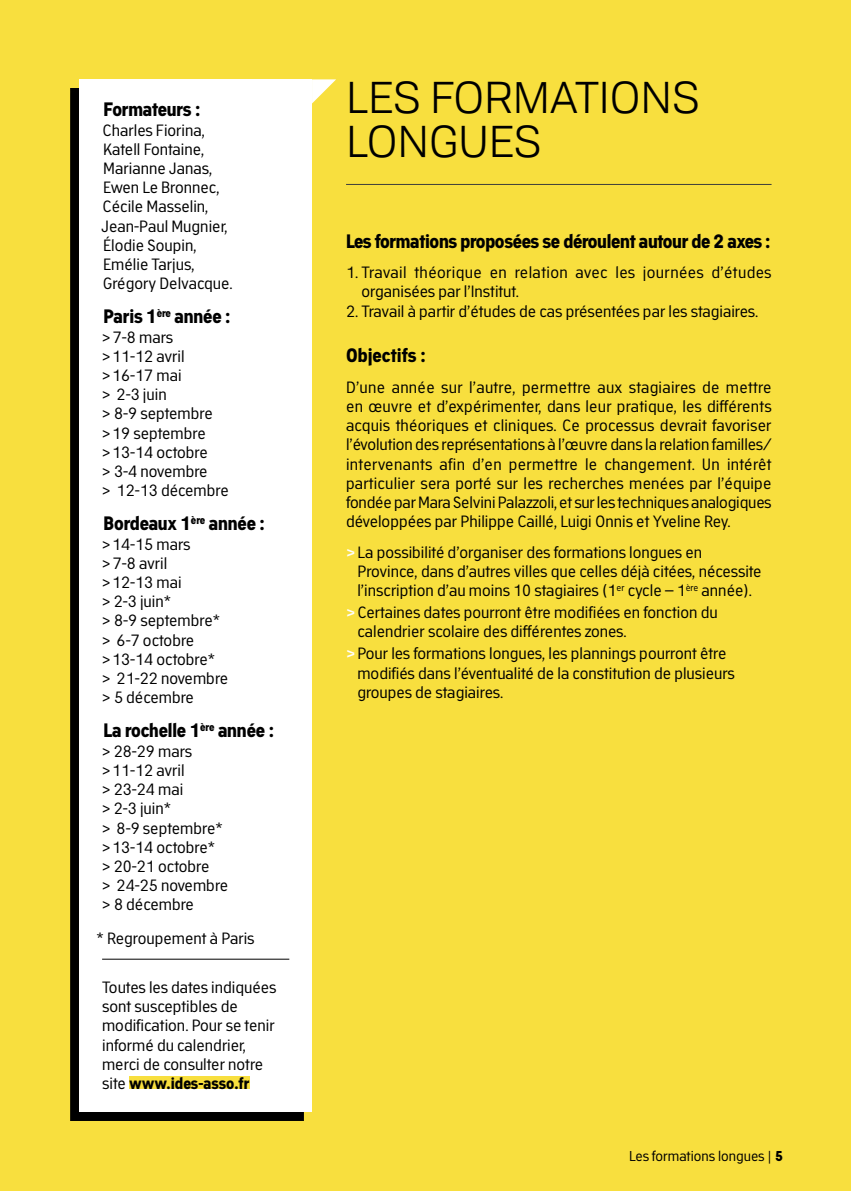
<style>
.page{position:relative;width:851px;height:1191px;background:#fff}
.page>*{position:absolute;margin:0;border:0;box-sizing:border-box;transform-origin:0 0}
.t1{font:44px/44px "Tofino";color:#000}
.t2{font:700 19px "Academy Sans";letter-spacing:-.02em;color:#000}
.t3{font:700 19px "Academy Sans";color:#000}
.t4{font:16px/19.2px "Academy Sans";color:#000}
.t5{font:16px/19.2px "Academy Sans";letter-spacing:.025em;color:#000}
.t6{font:14px "Academy Sans";color:#000}
.s1{font-weight:700}
.s2{font-weight:600;color:#fff}
</style>
<div class="page">
<div style="left:0;top:0;width:850px;height:1191px;background:#f8df3e"></div>
<svg style="left:312px;top:79px;width:24px;height:24px"></svg>
<div style="left:71px;top:88px;width:233px;height:1032px;background:#000"></div>
<div style="left:79px;top:79px;width:233px;height:1032px;background:#fff"></div>
<div style="left:129px;top:1077px;width:120px;height:12px;background:#f8df3e"></div>
<hr style="left:102px;top:958px;width:187px;height:1px;background:#000">
<hr style="left:346px;top:184px;width:425px;height:1px;background:#3c3c3b">
<p class="t2" style="left:103px;top:99px;width:98px">Formateurs :</p>
<p class="t4" style="left:102px;top:120px;width:133px">Charles Fiorina,<br>Katell Fontaine,<br>Marianne Janas,<br>Ewen Le Bronnec,<br>Cécile Masselin,<br>Jean-Paul Mugnier,<br>Élodie Soupin,<br>Emélie Tarjus,<br>Grégory Delvacque.</p>
<p class="t2" style="left:103px;top:306px;width:129px">Paris 1<sup>ère</sup> année :</p>
<p class="t4" style="left:102px;top:327px;width:128px">&gt;7-8 mars<br>&gt;11-12 avril &gt;16-17 mai<br>&gt; 2-3 juin<br>&gt; 8-9 septembre &gt;19 septembre &gt;13-14 octobre<br>&gt; 3-4 novembre<br>&gt; 12-13 décembre</p>
<p class="t2" style="left:103px;top:513px;width:163px">Bordeaux 1<sup>ère</sup> année :</p>
<p class="t4" style="left:102px;top:534px;width:128px">&gt;14-15 mars &gt;7-8 avril<br>&gt;12-13 mai<br>&gt; 2-3 juin*<br>&gt; 8-9 septembre* &gt; 6-7 octobre &gt;13-14 octobre*<br>&gt; 21-22 novembre &gt; 5 décembre</p>
<p class="t2" style="left:103px;top:720px;width:172px">La rochelle 1<sup>ère</sup> année :</p>
<p class="t4" style="left:102px;top:741px;width:128px">&gt; 28-29 mars &gt;11-12 avril<br>&gt; 23-24 mai<br>&gt; 2-3 juin*<br>&gt; 8-9 septembre* &gt;13-14 octobre*<br>&gt; 20-21 octobre<br>&gt; 24-25 novembre &gt; 8 décembre</p>
<p class="t4" style="left:96px;top:928px;width:159px">* Regroupement à Paris</p>
<p class="t4" style="left:102px;top:977px;width:176px">Toutes les dates indiquées sont susceptibles de modification. Pour se tenir informé du calendrier, merci de consulter notre site <span class="s1">www.ides-asso.fr</span></p>
<h1 class="t1" style="left:346px;top:72px;width:355px">LES FORMATIONS<br>LONGUES</h1>
<p class="t2" style="left:346px;top:230px;width:426px">Les formations proposées se déroulent autour de 2 axes :</p>
<p class="t5" style="left:361px;top:263px;width:411px;text-indent:-15px">1. Travail théorique en relation avec les journées d’études organisées par l’Institut.</p>
<p class="t4" style="left:346px;top:301px;width:414px">2. Travail à partir d’études de cas présentées par les stagiaires.</p>
<p class="t3" style="left:346px;top:344px;width:81px">Objectifs :</p>
<p class="t4" style="left:346px;top:377px;width:427px;text-align:justify">D’une année sur l’autre, permettre aux stagiaires de mettre en œuvre et d’expérimenter, dans leur pratique, les différents acquis théoriques et cliniques. Ce processus devrait favoriser l’évolution des représentations à l’œuvre dans la relation familles/ intervenants afin d’en permettre le changement. Un intérêt particulier sera porté sur les recherches menées par l’équipe fondée par Mara Selvini Palazzoli, et sur les techniques analogiques développées par Philippe Caillé, Luigi Onnis et Yveline Rey.</p>
<p class="t4" style="left:357px;top:542px;width:406px;text-indent:-11px"><span class="s2">&gt;</span>La possibilité d’organiser des formations longues en<br>Province, dans d’autres villes que celles déjà citées, nécessite l’inscription d’au moins 10 stagiaires (1<sup>er</sup> cycle – 1<sup>ère</sup> année).</p>
<p class="t4" style="left:357px;top:603px;width:362px;text-indent:-11px"><span class="s2">&gt;</span>Certaines dates pourront être modifiées en fonction du calendrier scolaire des différentes zones.</p>
<p class="t4" style="left:357px;top:644px;width:379px;text-indent:-11px"><span class="s2">&gt;</span>Pour les formations longues, les plannings pourront être modifiés dans l’éventualité de la constitution de plusieurs groupes de stagiaires.</p>
<p class="t6" style="left:629px;top:1148px;width:155px">Les formations longues | <span class="s1">5</span></p>
</div>
